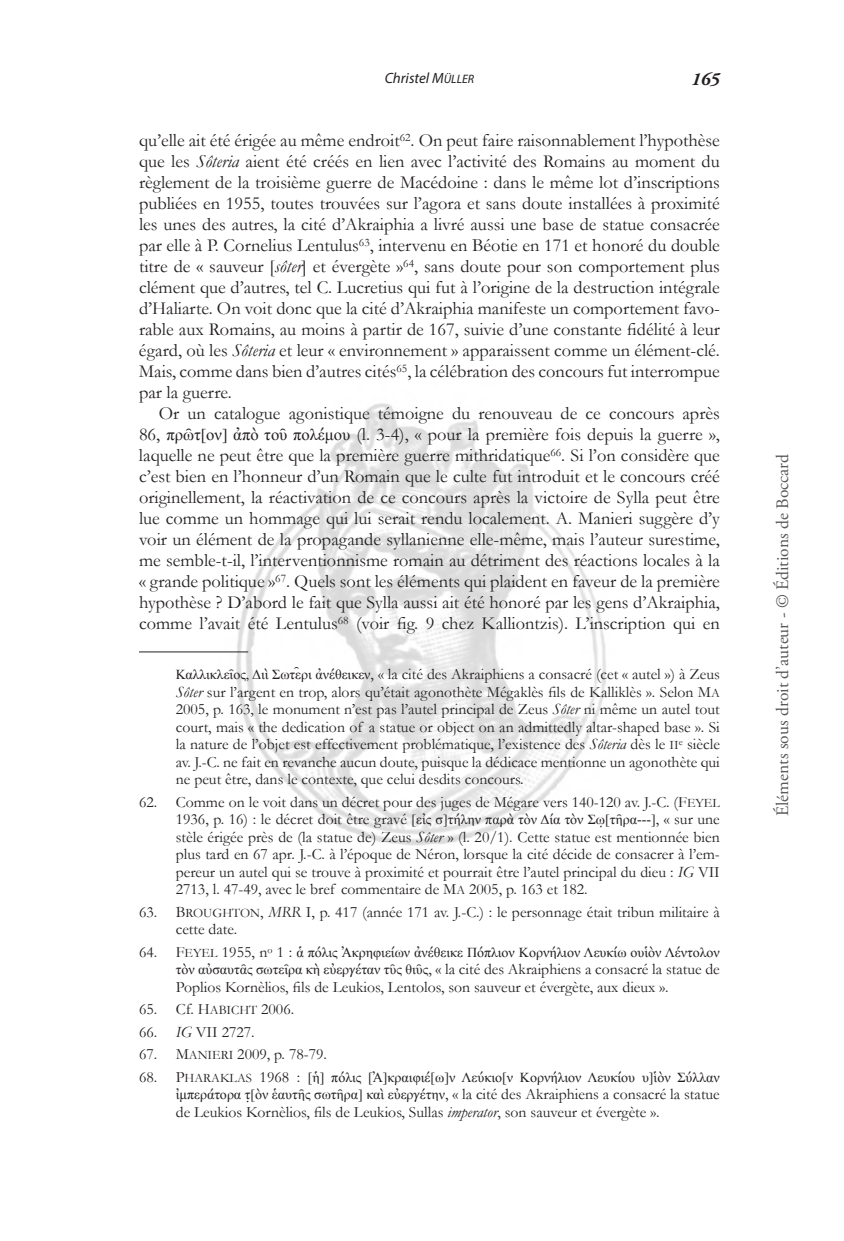
<style>
.page{position:relative;width:844px;height:1241px;background:#fff}
.page>*{position:absolute;margin:0;border:0;box-sizing:border-box;transform-origin:0 0}
.t1{font:18.38px/21px "Garamond";color:#231f20;text-align:justify}
.t2{font:italic 700 18.38px "Adobe Garamond Pro";color:#231f20}
.t3{font:17.5px "Adobe Garamond Pro";color:#57585a}
.t4{font:15.75px/17.5px "Garamond";color:#231f20;text-align:justify}
.t5{font:italic 14.88px "Myriad Pro";color:#231f20}
.t6{font:14px/17.5px "IFAO Grec Unicode";color:#231f20;text-align:right}
.s1{font-family:"Myriad Pro It SC820";font-style:normal}
.s2{font-family:"Myriad Pro It SC820";font-style:normal;font-size:12.25px}
.s3{font-style:italic}
.s4{font-family:"IFAO Grec Unicode";font-size:16.62px}
.s5{font-family:"IFAO Grec Unicode";font-size:14px}
.s6{font-family:"Garamond SC820"}
.s7{font-family:"Garamond SC820";font-size:12.95px}
.s8{font-family:"Garamond";font-size:15.75px}
.s9{font-family:"Garamond SC820";font-size:15.75px}
</style>
<div class="page">
<img style="left:219px;top:403px;width:387px;height:443px">
<hr style="left:139px;top:651px;width:109px;height:1px;background:#231f20">
<p class="t5" style="left:384px;top:69px;width:91px">Christel <span class="s1">M</span><span class="s2">üller</span></p>
<p class="t2" style="left:691px;top:69px;width:30px">165</p>
<p class="t1" style="left:139px;top:129px;width:582px">qu’elle ait été érigée au même endroit<sup>62</sup>. On peut faire raisonnablement l’hypothèse que les <span class="s3">Sôteria</span> aient été créés en lien avec l’activité des Romains au moment du règlement de la troisième guerre de Macédoine : dans le même lot d’inscriptions publiées en 1955, toutes trouvées sur l’agora et sans doute installées à proximité les unes des autres, la cité d’Akraiphia a livré aussi une base de statue consacrée par elle à P. Cornelius Lentulus<sup>63</sup>, intervenu en Béotie en 171 et honoré du double titre de « sauveur [<span class="s3">sôter</span>] et évergète »<sup>64</sup>, sans doute pour son comportement plus clément que d’autres, tel C. Lucretius qui fut à l’origine de la destruction intégrale d’Haliarte. On voit donc que la cité d’Akraiphia manifeste un comportement favo&shy;rable aux Romains, au moins à partir de 167, suivie d’une constante fidélité à leur égard, où les <span class="s3">Sôteria</span> et leur « environnement » apparaissent comme un élément-clé.<br>Mais, comme dans bien d’autres cités<sup>65</sup>, la célébration des concours fut interrompue par la guerre.</p>
<p class="t1" style="left:139px;top:402px;width:582px;text-indent:20px">Or un catalogue agonistique témoigne du renouveau de ce concours après 86, <span class="s4">πρῶτ[ον] ἀπὸ τοῦ πολέμου</span> (l. 3-4), « pour la première fois depuis la guerre », laquelle ne peut être que la première guerre mithridatique<sup>66</sup>. Si l’on considère que c’est bien en l’honneur d’un Romain que le culte fut introduit et le concours créé originellement, la réactivation de ce concours après la victoire de Sylla peut être lue comme un hommage qui lui serait rendu localement. A. Manieri suggère d’y voir un élément de la propagande syllanienne elle-même, mais l’auteur surestime, me semble-t-il, l’interventionnisme romain au détriment des réactions locales à la « grande politique »<sup>67</sup>. Quels sont les éléments qui plaident en faveur de la première hypothèse ? D’abord le fait que Sylla aussi ait été honoré par les gens d’Akraiphia, comme l’avait été Lentulus<sup>68</sup> (voir fig. 9 chez Kalliontzis). L’inscription qui en</p>
<p class="t4" style="left:176px;top:665px;width:545px"><span class="s5">Καλλικλεῖος, Διὶ Σωτε̑ρι ἀνέθεικεν</span>, « la cité des Akraiphiens a consacré (cet « autel ») à Zeus <span class="s3">Sôter</span> sur l’argent en trop, alors qu’était agonothète Mégaklès fils de Kalliklès ». Selon <span class="s6">M</span><span class="s7">A </span>2005, p. 163, le monument n’est pas l’autel principal de Zeus <span class="s3">Sôter</span> ni même un autel tout court, mais « the dedication of a statue or object on an admittedly altar-shaped base ». Si la nature de l’objet est effectivement problématique, l’existence des <span class="s3">Sôteria</span> dès le <span class="s7">II</span><sup>e</sup> siècle av. J.-C. ne fait en revanche aucun doute, puisque la dédicace mentionne un agonothète qui ne peut être, dans le contexte, que celui desdits concours.</p>
<p class="t4" style="left:176px;top:793px;width:545px;text-indent:-37px">62. Comme on le voit dans un décret pour des juges de Mégare vers 140-120 av. J.-C. (<span class="s6">F</span><span class="s7">EYEL </span>1936, p. 16) : le décret doit être gravé <span class="s5">[εἰς σ]τήλην παρὰ τὸν Δία τὸν Σω̣[τῆρα---]</span>, « sur une stèle érigée près de (la statue de) Zeus <span class="s3">Sôter</span> » (l. 20/1). Cette statue est mentionnée bien plus tard en 67 apr. J.-C. à l’époque de Néron, lorsque la cité décide de consacrer à l’em&shy;pereur un autel qui se trouve à proximité et pourrait être l’autel principal du dieu : <span class="s3">IG</span> VII 2713, l. 47-49, avec le bref commentaire de <span class="s6">M</span><span class="s7">A</span> 2005, p. 163 et 182.</p>
<p class="t4" style="left:176px;top:902px;width:545px;text-indent:-37px">63. <span class="s6">B</span><span class="s7">ROUGHTON</span>, <span class="s3">MRR</span> I, p. 417 (année 171 av. J.-C.) : le personnage était tribun militaire à cette date.</p>
<p class="t6" style="left:139px;top:943px;width:582px"><span class="s8">64.</span> <span class="s9">F</span><span class="s7">EYEL</span> <span class="s8">1955, n</span><sup>o</sup> <span class="s8">1 :</span> ἁ πόλις Ἀκρηφιείων ἀνέθεικε Πόπλιον Κορνήλιον Λευκίω ουἱὸν Λέντολον</p>
<p class="t4" style="left:176px;top:960px;width:545px"><span class="s5">τὸν αὐσαυτᾶς σωτεῖρα κὴ εὐεργέταν τῦς θιῦς</span>, « la cité des Akraiphiens a consacré la statue de<br>Poplios Kornèlios, fils de Leukios, Lentolos, son sauveur et évergète, aux dieux ».</p>
<p class="t4" style="left:139px;top:1000px;width:157px">65. Cf. <span class="s6">H</span><span class="s7">ABICHT</span> 2006.</p>
<p class="t4" style="left:139px;top:1022px;width:117px">66. <span class="s3">IG</span> VII 2727.</p>
<p class="t4" style="left:139px;top:1045px;width:189px">67. <span class="s6">M</span><span class="s7">ANIERI</span> 2009, p. 78-79.</p>
<p class="t6" style="left:139px;top:1068px;width:582px"><span class="s8">68.</span> <span class="s9">P</span><span class="s7">HARAKLAS</span> <span class="s8">1968 :</span> [ἡ] πόλις [Ἀ]κραιφιέ[ω]ν Λεύκιο[ν Κορνήλιον Λευκίου υ]ἱὸν Σύλλαν ἰμπεράτορα τ̣[ὸν ἑαυτῆς σωτῆρα] καὶ εὐεργέτην<span class="s8">, « la cité des Akraiphiens a consacré la statue</span></p>
<p class="t4" style="left:176px;top:1102px;width:485px">de Leukios Kornèlios, fils de Leukios, Sullas <span class="s3">imperator</span>, son sauveur et évergète ».</p>
<p class="t3" style="left:771px;top:815px;width:363px;rotate:-90deg">Éléments sous droit d’auteur - © Éditions de Boccard</p>
</div>
